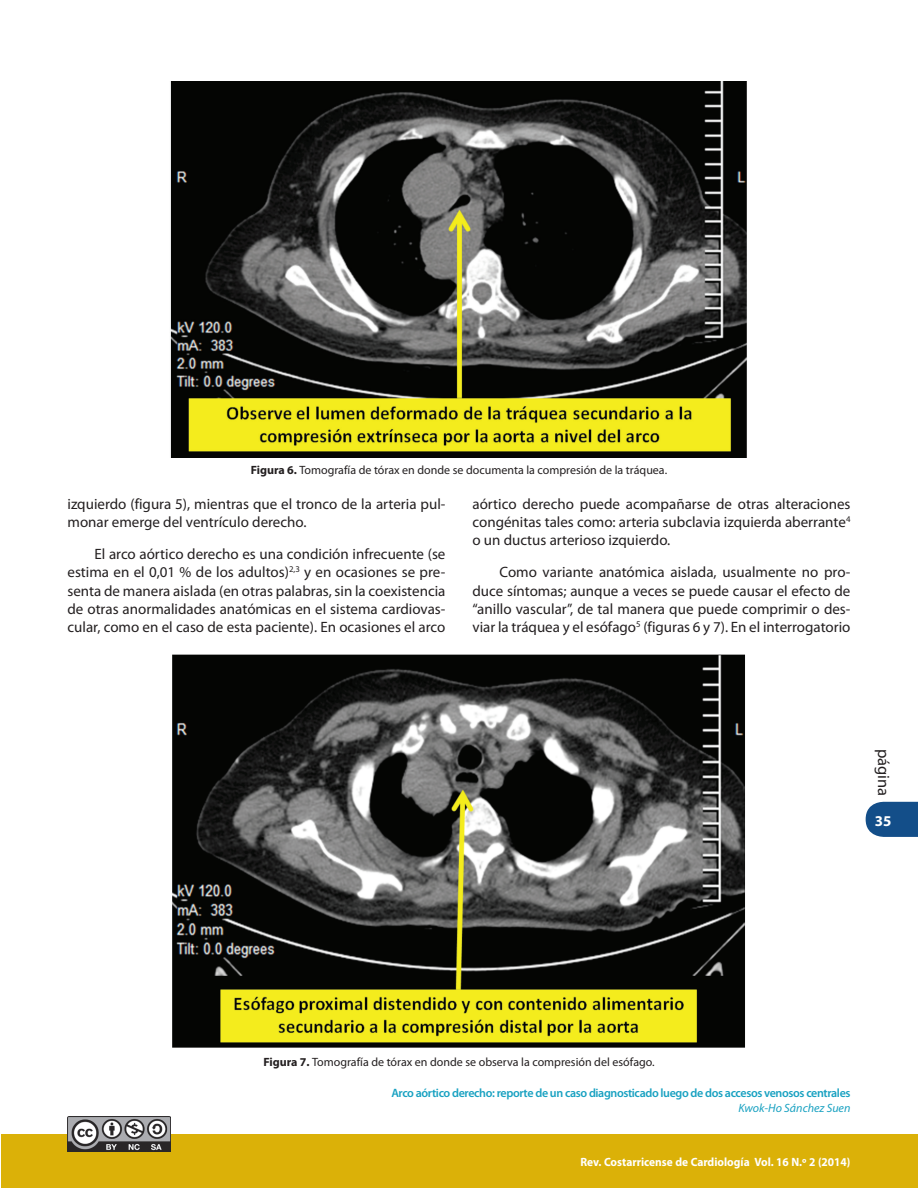
<style>
.page{position:relative;width:918px;height:1188px;background:#fff}
.page>*{position:absolute;margin:0;border:0;box-sizing:border-box;transform-origin:0 0}
.t1{font:16.5px "Myriad Pro";color:#231f20}
._00-Texto_Normal{font:15px/18.3px "Myriad Pro";color:#231f20;text-align:justify}
.t2{font:700 15px "Myriad Pro";color:#fff}
._08_1-Pie_de_página{font:600 12.15px "Myriad Pro";letter-spacing:-.03em;color:#18a1c1}
._16-Pie_de_Figura{font:12px "Myriad Pro";color:#231f20}
.t3{font:700 12px "Myriad Pro";color:#fff;scale:.95 1}
._09_1-Pie_de_página{font:italic 12px "Myriad Pro";color:#18a1c1}
.s1{font-weight:700}
</style>
<div class="page">
<svg style="left:866px;top:801px;width:52px;height:36px;background:#265c92"></svg>
<div style="left:1px;top:1134px;width:917px;height:54px;background:#dbb108"></div>
<img style="left:68px;top:1116px;width:102px;height:36px">
<img style="left:170px;top:81px;width:577px;height:376px">
<img style="left:172px;top:655px;width:573px;height:392px">
<p class="_16-Pie_de_Figura" style="left:251px;top:463px;width:418px"><span class="s1">Figura 6.</span> Tomografía de tórax en donde se documenta la compresión de la tráquea.</p>
<p class="_00-Texto_Normal" style="left:68px;top:494px;width:380px">izquierdo (figura 5), mientras que el tronco de la arteria pul&shy;monar emerge del ventrículo derecho.</p>
<p class="_00-Texto_Normal" style="left:68px;top:544px;width:380px;text-indent:27px">El arco aórtico derecho es una condición infrecuente (se estima en el 0,01 % de los adultos)<sup>2,3</sup> y en ocasiones se pre&shy;senta de manera aislada (en otras palabras, sin la coexistencia de otras anormalidades anatómicas en el sistema cardiovas&shy;cular, como en el caso de esta paciente). En ocasiones el arco</p>
<p class="_00-Texto_Normal" style="left:472px;top:494px;width:380px">aórtico derecho puede acompañarse de otras alteraciones congénitas tales como: arteria subclavia izquierda aberrante<sup>4 </sup>o un ductus arterioso izquierdo.</p>
<p class="_00-Texto_Normal" style="left:472px;top:563px;width:380px;text-indent:27px">Como variante anatómica aislada, usualmente no pro&shy;duce síntomas; aunque a veces se puede causar el efecto de “anillo vascular”, de tal manera que puede comprimir o des&shy;viar la tráquea y el esófago<sup>5</sup> (figuras 6 y 7). En el interrogatorio</p>
<p class="t1" style="left:894px;top:749px;width:49px;rotate:90deg">página</p>
<p class="t2" style="left:875px;top:811px;width:18px">35</p>
<p class="_16-Pie_de_Figura" style="left:263px;top:1054px;width:393px"><span class="s1">Figura 7.</span> Tomografía de tórax en donde se observa la compresión del esófago.</p>
<p class="_08_1-Pie_de_página" style="left:391px;top:1085px;width:461px">Arco aórtico derecho: reporte de un caso diagnosticado luego de dos accesos venosos centrales</p>
<p class="_09_1-Pie_de_página" style="left:739px;top:1101px;width:113px">Kwok-Ho Sánchez Suen</p>
<p class="t3" style="left:580px;top:1154px;width:286px">Rev. Costarricense de Cardiología Vol. 16 N.º 2 (2014)</p>
</div>
